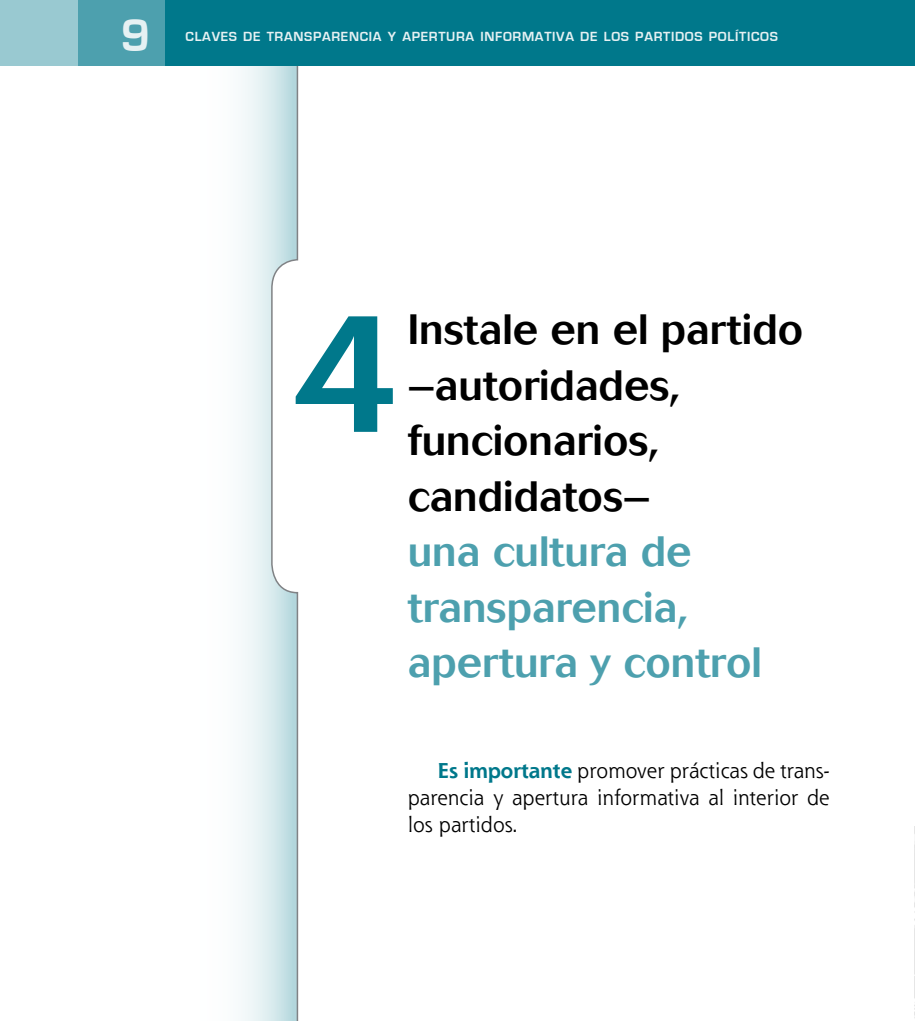
<style>
.page{position:relative;width:915px;height:1021px;background:#fff}
.page>*{position:absolute;margin:0;border:0;box-sizing:border-box;transform-origin:0 0}
.t1{font:500 168.75px "Cosmos";color:#00788b}
.t2{font:700 47.25px "Eurostile";color:#e6f1f3}
.t3{font:500 42px/55.5px "Cosmos";color:#000}
.t4{font:500 42px/55.5px "Cosmos";color:#4da0ae}
.t5{font:21px/27px "Shannon";color:#000;text-align:justify}
.t6{font:700 13.65px "Eurostile";letter-spacing:.05em;color:#e6f1f3}
.s1{font-weight:700;color:#00788b}
</style>
<div class="page">
<svg style="left:242px;top:66px;width:28px;height:954px"></svg>
<svg style="left:270px;top:66px;width:29px;height:954px"></svg>
<div style="left:28px;top:0;width:886px;height:66px;background:#00788b"></div>
<div style="left:49px;top:0;width:115px;height:66px;background:#4da0ae"></div>
<div style="left:0;top:0;width:77px;height:66px;background:#99c9d1"></div>
<img style="left:914px;top:826px;width:1px;height:192px">
<h2 class="t2" style="left:121px;top:9px;width:31px">9</h2>
<p class="t6" style="left:185px;top:29px;width:593px">CLAVES DE TRANSPARENCIA Y APERTURA INFORMATIVA DE LOS PARTIDOS POLÍTICOS</p>
<h1 class="t1" style="left:291px;top:276px;width:111px">4</h1>
<h3 class="t3" style="left:407px;top:302px;width:396px">Instale en el partido –autoridades, funcionarios, candidatos–</h3>
<h3 class="t4" style="left:407px;top:524px;width:355px">una cultura de transparencia, apertura y control</h3>
<p class="t5" style="left:407px;top:757px;width:423px;text-indent:30px"><span class="s1">Es importante</span> promover prácticas de trans&shy;parencia y apertura informativa al interior de los partidos.</p>
</div>
